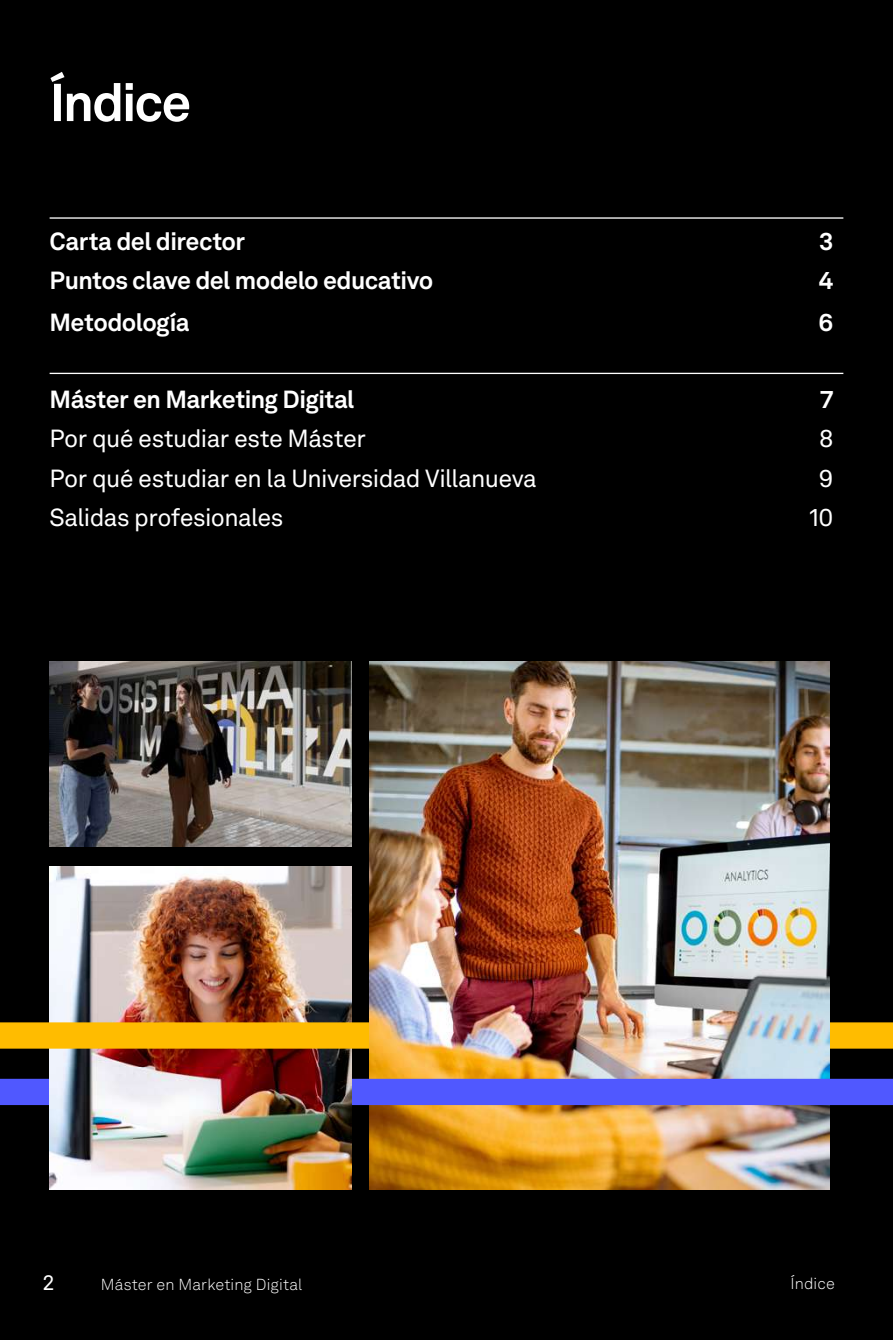
<style>
.page{position:relative;width:893px;height:1340px;background:#fff}
.page>*{position:absolute;margin:0;border:0;box-sizing:border-box;transform-origin:0 0}
.t1{font:700 52.5px "Akkurat LL";letter-spacing:-.04em;color:#fff}
.t2{font:24.5px "Akkurat LL";letter-spacing:-.025em;color:#fff}
.t3{font:700 24.5px "Akkurat LL";letter-spacing:-.025em;color:#fff}
.t4{font:21px "Akkurat LL";color:#fff}
.t5{font:300 15.75px "Akkurat LL";letter-spacing:.01em;color:#fff}
</style>
<div class="page">
<div style="left:0;top:0;width:893px;height:1339px;background:#000"></div>
<img style="left:370px;top:1067px;width:460px;height:122px">
<img style="left:50px;top:866px;width:302px;height:201px">
<hr style="left:50px;top:217px;width:793px;height:2px;background:#fff">
<hr style="left:50px;top:373px;width:793px;height:1px;background:#fff">
<div style="left:0;top:1022px;width:893px;height:26px;background:#ffbc00"></div>
<div style="left:0;top:1078px;width:893px;height:27px;background:#5058ff"></div>
<img style="left:50px;top:661px;width:302px;height:185px">
<img style="left:50px;top:1067px;width:302px;height:122px">
<img style="left:370px;top:661px;width:460px;height:406px">
<h1 class="t1" style="left:50px;top:62px;width:143px">Índice</h1>
<p class="t3" style="left:50px;top:223px;width:197px">Carta del director</p>
<p class="t3" style="left:819px;top:223px;width:16px">3</p>
<p class="t3" style="left:50px;top:261px;width:385px">Puntos clave del modelo educativo</p>
<p class="t3" style="left:819px;top:261px;width:16px">4</p>
<p class="t3" style="left:50px;top:304px;width:142px">Metodología</p>
<p class="t3" style="left:818px;top:304px;width:16px">6</p>
<p class="t3" style="left:50px;top:381px;width:306px">Máster en Marketing Digital</p>
<p class="t3" style="left:820px;top:381px;width:15px">7</p>
<p class="t2" style="left:50px;top:420px;width:318px">Por qué estudiar este Máster</p>
<p class="t2" style="left:819px;top:420px;width:16px">8</p>
<p class="t2" style="left:50px;top:460px;width:489px">Por qué estudiar en la Universidad Villanueva</p>
<p class="t2" style="left:819px;top:460px;width:16px">9</p>
<p class="t2" style="left:50px;top:499px;width:235px">Salidas profesionales</p>
<p class="t2" style="left:810px;top:499px;width:25px">10</p>
<p class="t4" style="left:43px;top:1267px;width:13px">2</p>
<p class="t5" style="left:101px;top:1273px;width:203px">Máster en Marketing Digital</p>
<p class="t5" style="left:791px;top:1272px;width:46px">Índice</p>
</div>
